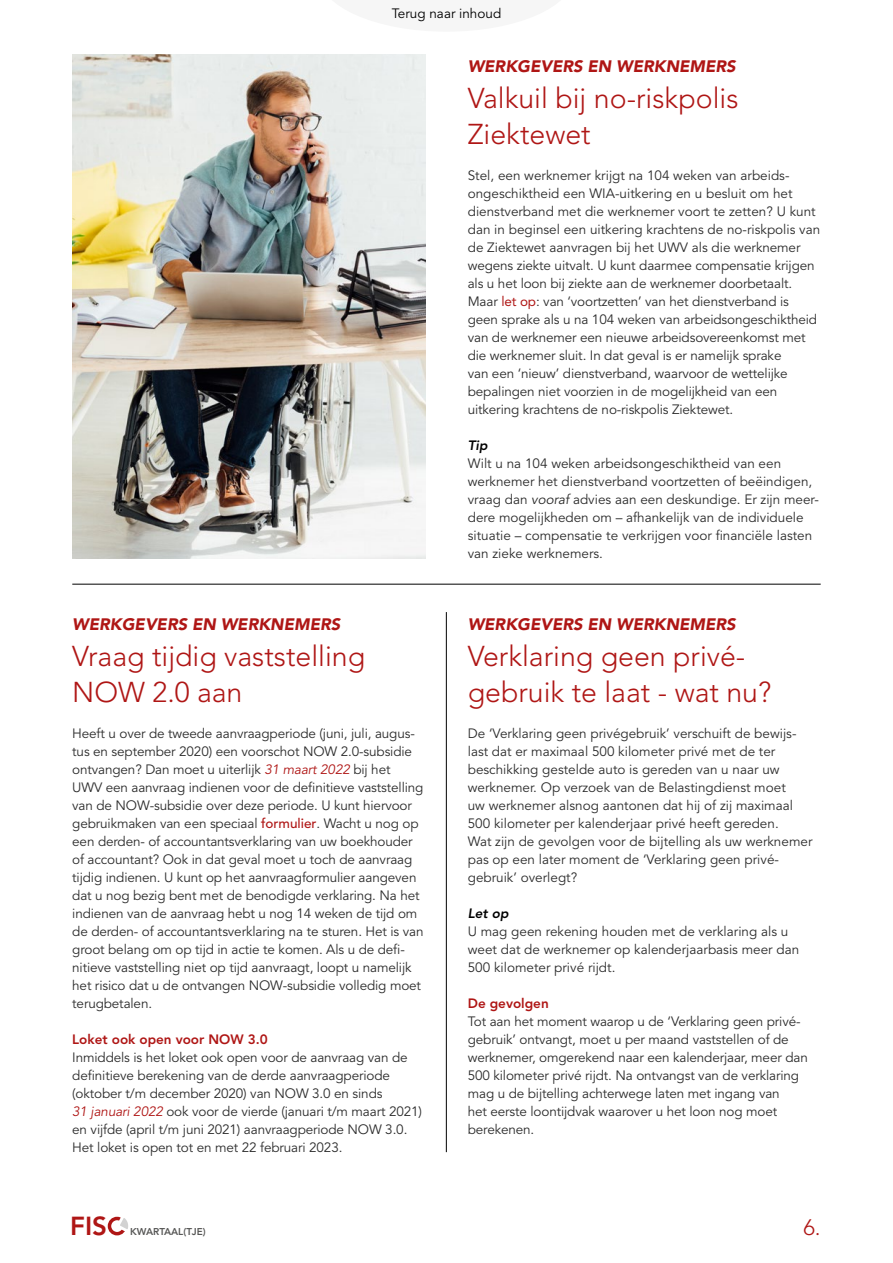
<style>
.page{position:relative;width:893px;height:1263px;background:#fff}
.page>*{position:absolute;margin:0;border:0;box-sizing:border-box;transform-origin:0 0}
.t1{font:300 28.5px/36px "Avenir LT";color:#af1615}
.t2{font:800 25.95px "Avenir LT";color:#af1615}
.t3{font:300 22.2px "Avenir LT";color:#af1615}
.t4{font:italic 900 16.5px "Avenir LT";color:#af1615}
.t5{font:13.5px/18px "Avenir LT";letter-spacing:-.01em;color:#2c2c2c}
.t6{font:800 13.5px "Avenir LT";color:#af1615}
.t7{font:13.5px "Avenir LT";color:#000}
.t8{font:italic 800 13.5px "Avenir LT";color:#000}
.t9{font:800 9.9px "Avenir LT";color:#575756}
.s1{font-style:italic;color:#af1615}
.s2{font-weight:500;color:#af1615}
.s3{color:#af1615}
.s4{font-style:italic;color:#282827}
</style>
<div class="page">
<div style="left:108px;top:1217px;width:18px;height:18px;border:3px solid #af1615;border-radius:50%"></div>
<svg style="left:114px;top:1216px;width:14px;height:19px"></svg>
<hr style="left:446px;top:612px;width:1px;height:540px;background:#000">
<hr style="left:72px;top:584px;width:749px;height:1px;background:#000">
<img style="left:72px;top:54px;width:353px;height:504px">
<p class="t7" style="left:392px;top:5px;width:111px">Terug naar inhoud</p>
<p class="t4" style="left:72px;top:614px;width:269px">WERKGEVERS EN WERKNEMERS</p>
<h1 class="t1" style="left:72px;top:638px;width:294px">Vraag tijdig vaststelling<br>NOW 2.0 aan</h1>
<p class="t5" style="left:72px;top:725px;width:353px">Heeft u over de tweede aanvraagperiode (juni, juli, augus&shy;tus en september 2020) een voorschot NOW 2.0-subsidie ontvangen? Dan moet u uiterlijk <span class="s1">31 maart 2022</span> bij het UWV een aanvraag indienen voor de definitieve vaststelling van de NOW-subsidie over deze periode. U kunt hiervoor gebruikmaken van een speciaal <span class="s2">formulier</span>. Wacht u nog op een derden- of accountantsverklaring van uw boekhouder of accountant? Ook in dat geval moet u toch de aanvraag tijdig indienen. U kunt op het aanvraagformulier aangeven dat u nog bezig bent met de benodigde verklaring. Na het indienen van de aanvraag hebt u nog 14 weken de tijd om de derden- of accountantsverklaring na te sturen. Het is van groot belang om op tijd in actie te komen. Als u de defi&shy;nitieve vaststelling niet op tijd aanvraagt, loopt u namelijk het risico dat u de ontvangen NOW-subsidie volledig moet terugbetalen.</p>
<p class="t6" style="left:72px;top:1031px;width:197px">Loket ook open voor NOW 3.0</p>
<p class="t5" style="left:72px;top:1049px;width:351px">Inmiddels is het loket ook open voor de aanvraag van de definitieve berekening van de derde aanvraagperiode (oktober t/m december 2020) van NOW 3.0 en sinds<br><span class="s1">31 januari 2022</span> ook voor de vierde (januari t/m maart 2021) en vijfde (april t/m juni 2021) aanvraagperiode NOW 3.0.<br>Het loket is open tot en met 22 februari 2023.</p>
<p class="t4" style="left:468px;top:56px;width:269px">WERKGEVERS EN WERKNEMERS</p>
<h1 class="t1" style="left:468px;top:80px;width:272px">Valkuil bij no-riskpolis<br>Ziektewet</h1>
<p class="t5" style="left:468px;top:167px;width:354px">Stel, een werknemer krijgt na 104 weken van arbeids&shy;ongeschiktheid een WIA-uitkering en u besluit om het dienstverband met die werknemer voort te zetten? U kunt dan in beginsel een uitkering krachtens de no-riskpolis van de Ziektewet aanvragen bij het UWV als die werknemer wegens ziekte uitvalt. U kunt daarmee compensatie krijgen als u het loon bij ziekte aan de werknemer doorbetaalt.<br>Maar <span class="s3">let op</span>: van ‘voortzetten’ van het dienstverband is geen sprake als u na 104 weken van arbeidsongeschiktheid van de werknemer een nieuwe arbeidsovereenkomst met die werknemer sluit. In dat geval is er namelijk sprake<br>van een ‘nieuw’ dienstverband, waarvoor de wettelijke bepalingen niet voorzien in de mogelijkheid van een uitkering krachtens de no-riskpolis Ziektewet.</p>
<p class="t8" style="left:468px;top:437px;width:21px">Tip</p>
<p class="t5" style="left:468px;top:455px;width:353px">Wilt u na 104 weken arbeidsongeschiktheid van een werknemer het dienstverband voortzetten of beëindigen, vraag dan <span class="s4">vooraf</span> advies aan een deskundige. Er zijn meer&shy;dere mogelijkheden om – afhankelijk van de individuele situatie – compensatie te verkrijgen voor financiële lasten van zieke werknemers.</p>
<p class="t4" style="left:468px;top:614px;width:269px">WERKGEVERS EN WERKNEMERS</p>
<h1 class="t1" style="left:468px;top:638px;width:305px">Verklaring geen privé&shy;gebruik te laat - wat nu?</h1>
<p class="t5" style="left:468px;top:725px;width:346px">De ‘Verklaring geen privégebruik’ verschuift de bewijs&shy;last dat er maximaal 500 kilometer privé met de ter beschikking gestelde auto is gereden van u naar uw werknemer. Op verzoek van de Belastingdienst moet<br>uw werknemer alsnog aantonen dat hij of zij maximaal 500 kilometer per kalenderjaar privé heeft gereden.<br>Wat zijn de gevolgen voor de bijtelling als uw werknemer pas op een later moment de ‘Verklaring geen privé&shy;gebruik’ overlegt?</p>
<p class="t8" style="left:468px;top:905px;width:42px">Let op</p>
<p class="t5" style="left:468px;top:923px;width:333px">U mag geen rekening houden met de verklaring als u weet dat de werknemer op kalenderjaarbasis meer dan<br>500 kilometer privé rijdt.</p>
<p class="t6" style="left:468px;top:995px;width:83px">De gevolgen</p>
<p class="t5" style="left:468px;top:1013px;width:342px">Tot aan het moment waarop u de ‘Verklaring geen privé&shy;gebruik’ ontvangt, moet u per maand vaststellen of de werknemer, omgerekend naar een kalenderjaar, meer dan 500 kilometer privé rijdt. Na ontvangst van de verklaring mag u de bijtelling achterwege laten met ingang van<br>het eerste loontijdvak waarover u het loon nog moet berekenen.</p>
<h2 class="t2" style="left:70px;top:1210px;width:38px">FIS</h2>
<p class="t9" style="left:130px;top:1226px;width:77px">KWARTAAL(TJE)</p>
<h3 class="t3" style="left:803px;top:1214px;width:19px">6.</h3>
</div>
